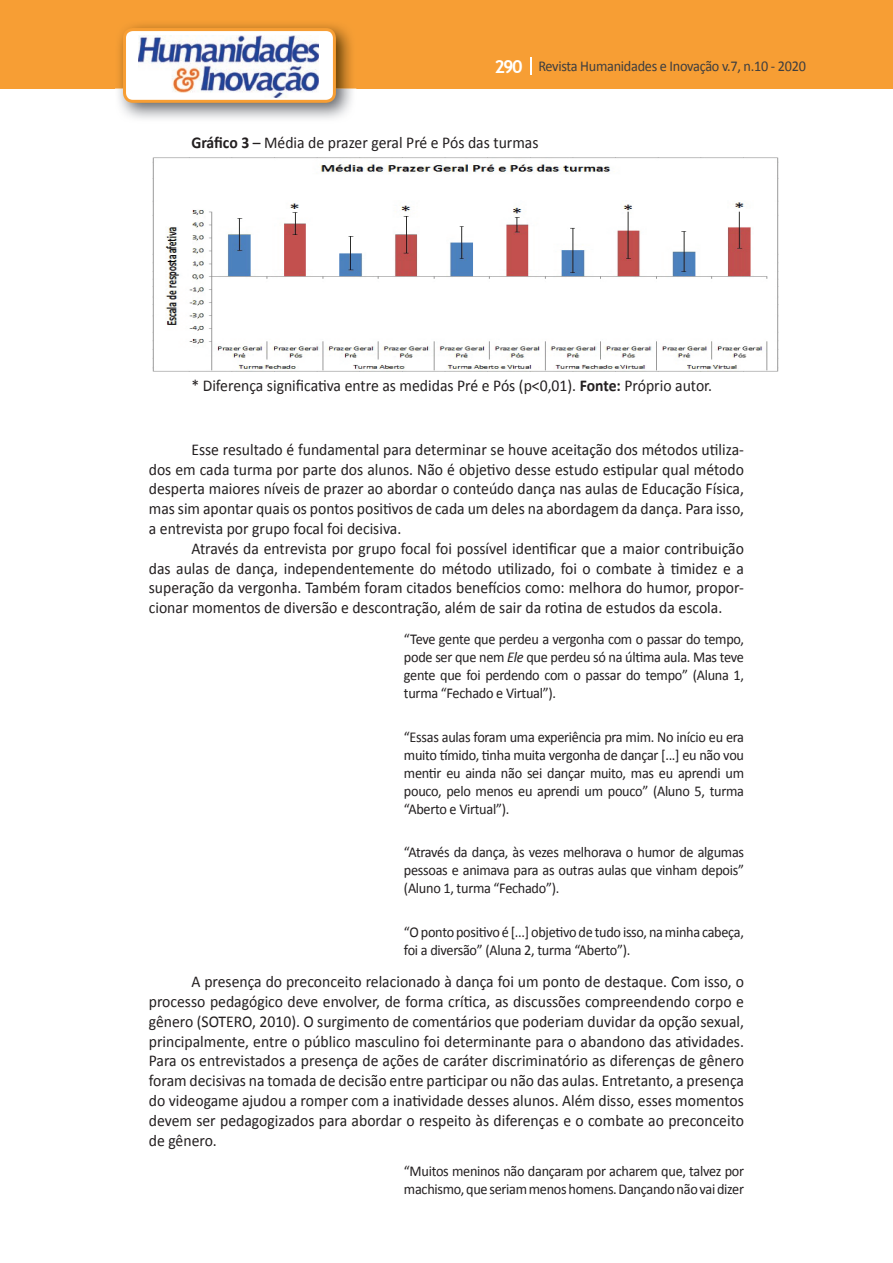
<style>
.page{position:relative;width:893px;height:1263px;background:#fff}
.page>*{position:absolute;margin:0;border:0;box-sizing:border-box;transform-origin:0 0}
.t1{font:16.5px/19.8px "Calibri";color:#231f20;text-align:justify;scale:.95 1}
.t2{font:15px/18px "Calibri";letter-spacing:-.02em;color:#231f20;text-align:justify;scale:.95 1}
.t3{font:15px "Calibri";letter-spacing:-.02em;color:#3e3e3f;scale:.95 1}
.s1{font-family:"Trebuchet MS";font-weight:700;font-size:18px;color:#fff}
.s2{font-weight:700}
.s3{font-style:italic}
</style>
<div class="page">
<div style="left:0;top:0;width:893px;height:88px;background:#f79e34"></div>
<svg style="left:530px;top:57px;width:2px;height:18px"></svg>
<img style="left:115px;top:24px;width:241px;height:95px">
<svg style="left:123px;top:28px;width:213px;height:75px"></svg>
<img style="left:153px;top:157px;width:626px;height:214px">
<p class="t3" style="left:495px;top:57px;width:329px"><span class="s1">290</span> Revista Humanidades e Inovação v.7, n.10 - 2020</p>
<p class="t1" style="left:191px;top:133px;width:367px"><span class="s2">Gráfico 3</span> – Média de prazer geral Pré e Pós das turmas</p>
<p class="t1" style="left:191px;top:376px;width:550px">* Diferença significativa entre as medidas Pré e Pós (p&lt;0,01). <span class="s2">Fonte:</span> Próprio autor.</p>
<p class="t1" style="left:149px;top:439px;width:628px;text-indent:43px">Esse resultado é fundamental para determinar se houve aceitação dos métodos utiliza&shy;dos em cada turma por parte dos alunos. Não é objetivo desse estudo estipular qual método desperta maiores níveis de prazer ao abordar o conteúdo dança nas aulas de Educação Física, mas sim apontar quais os pontos positivos de cada um deles na abordagem da dança. Para isso, a entrevista por grupo focal foi decisiva.</p>
<p class="t1" style="left:149px;top:538px;width:628px;text-indent:43px">Através da entrevista por grupo focal foi possível identificar que a maior contribuição das aulas de dança, independentemente do método utilizado, foi o combate à timidez e a superação da vergonha. Também foram citados benefícios como: melhora do humor, propor&shy;cionar momentos de diversão e descontração, além de sair da rotina de estudos da escola.</p>
<p class="t2" style="left:404px;top:630px;width:360px">“Teve gente que perdeu a vergonha com o passar do tempo, pode ser que nem <span class="s3">Ele</span> que perdeu só na última aula. Mas teve gente que foi perdendo com o passar do tempo” (Aluna 1, turma “Fechado e Virtual”).</p>
<p class="t2" style="left:404px;top:727px;width:359px">“Essas aulas foram uma experiência pra mim. No início eu era muito tímido, tinha muita vergonha de dançar [...] eu não vou mentir eu ainda não sei dançar muito, mas eu aprendi um pouco, pelo menos eu aprendi um pouco” (Aluno 5, turma “Aberto e Virtual”).</p>
<p class="t2" style="left:404px;top:843px;width:360px">“Através da dança, às vezes melhorava o humor de algumas pessoas e animava para as outras aulas que vinham depois” (Aluno 1, turma “Fechado”).</p>
<p class="t2" style="left:404px;top:923px;width:359px">“O ponto positivo é [...] objetivo de tudo isso, na minha cabeça, foi a diversão” (Aluna 2, turma “Aberto”).</p>
<p class="t1" style="left:149px;top:972px;width:628px;text-indent:43px">A presença do preconceito relacionado à dança foi um ponto de destaque. Com isso, o processo pedagógico deve envolver, de forma crítica, as discussões compreendendo corpo e gênero (SOTERO, 2010). O surgimento de comentários que poderiam duvidar da opção sexual, principalmente, entre o público masculino foi determinante para o abandono das atividades.<br>Para os entrevistados a presença de ações de caráter discriminatório as diferenças de gênero foram decisivas na tomada de decisão entre participar ou não das aulas. Entretanto, a presença do videogame ajudou a romper com a inatividade desses alunos. Além disso, esses momentos devem ser pedagogizados para abordar o respeito às diferenças e o combate ao preconceito de gênero.</p>
<p class="t2" style="left:404px;top:1162px;width:359px">“Muitos meninos não dançaram por acharem que, talvez por machismo, que seriam menos homens. Dançando não vai dizer</p>
</div>
